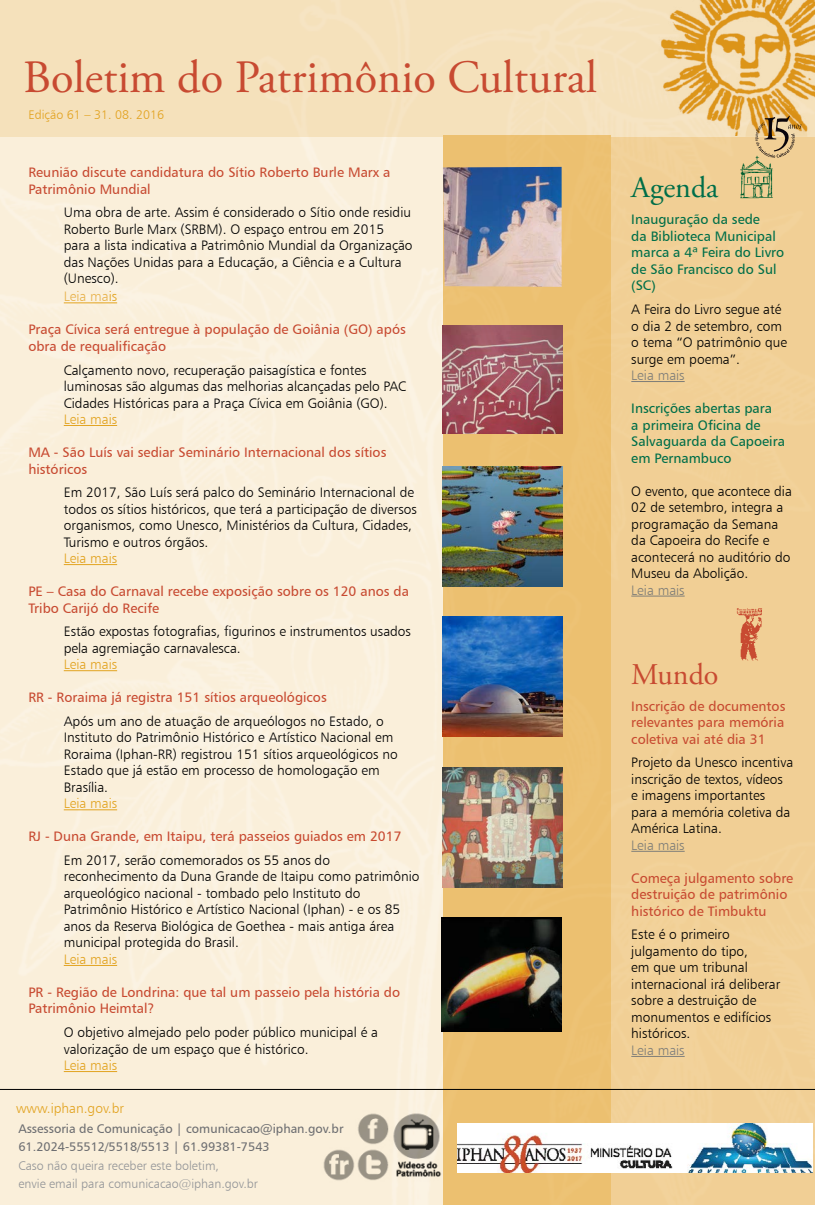
<style>
.page{position:relative;width:815px;height:1205px;background:#fff}
.page>*{position:absolute;margin:0;border:0;box-sizing:border-box;transform-origin:0 0}
.t1{font:46.25px "Adobe Garamond Pro";color:#ca4d36}
.t2{font:30px "Adobe Garamond Pro";color:#00724f}
.t3{font:30px "Adobe Garamond Pro";color:#ca4d36}
.t4{font:13.75px/16.5px "Humanist 777 BT Light B";color:#000}
.t5{font:13.75px/16.5px "Humanist 777 BT Roman B";color:#ca4d36}
.t6{font:13.75px/16.5px "Humanist 777 BT Roman B";color:#00724f}
.t7{font:13.75px "Humanist 777 BT Light B";color:#e5a923}
.t8{font:13.75px "Humanist 777 BT Light B";color:#808284}
.t9{font:13.75px "Humanist 777 BT Light B";color:#eab750}
.t10{font:12.5px/18.5px "Humanist 777 BT Roman B";color:#6d6e71}
.t11{font:12.5px/18.5px "Humanist 777 BT Light B";color:#939598}
.t12{font:12.5px "Humanist 777 BT Light B";color:#e5a923}
.s1{color:#e5a923}
</style>
<div class="page">
<img style="left:0;top:0;width:815px;height:1205px">
<svg style="left:746px;top:106px;width:61px;height:52px;background:#d3af74"></svg>
<img style="left:457px;top:1123px;width:355px;height:50px">
<h1 class="t1" style="left:23px;top:50px;width:576px">Boletim do Patrimônio Cultural</h1>
<p class="t12" style="left:28px;top:107px;width:137px">Edição 61 – 31. 08. 2016</p>
<p class="t5" style="left:28px;top:164px;width:364px">Reunião discute candidatura do Sítio Roberto Burle Marx a<br>Patrimônio Mundial</p>
<p class="t4" style="left:64px;top:204px;width:350px">Uma obra de arte. Assim é considerado o Sítio onde residiu Roberto Burle Marx (SRBM). O espaço entrou em 2015 para a lista indicativa a Patrimônio Mundial da Organização das Nações Unidas para a Educação, a Ciência e a Cultura (Unesco).</p>
<p class="t9" style="left:64px;top:288px;width:55px">Leia ma<span class="s1">is</span></p>
<p class="t5" style="left:28px;top:321px;width:379px">Praça Cívica será entregue à população de Goiânia (GO) após obra de requalificação</p>
<p class="t4" style="left:64px;top:361px;width:344px">Calçamento novo, recuperação paisagística e fontes luminosas são algumas das melhorias alcançadas pelo PAC<br>Cidades Históricas para a Praça Cívica em Goiânia (GO).</p>
<p class="t7" style="left:64px;top:411px;width:55px">Leia mais</p>
<p class="t5" style="left:28px;top:444px;width:360px">MA - São Luís vai sediar Seminário Internacional dos sítios históricos</p>
<p class="t4" style="left:64px;top:484px;width:355px">Em 2017, São Luís será palco do Seminário Internacional de todos os sítios históricos, que terá a participação de diversos organismos, como Unesco, Ministérios da Cultura, Cidades, Turismo e outros órgãos.</p>
<p class="t7" style="left:64px;top:550px;width:55px">Leia mais</p>
<p class="t5" style="left:28px;top:583px;width:382px">PE – Casa do Carnaval recebe exposição sobre os 120 anos da<br>Tribo Carijó do Recife</p>
<p class="t4" style="left:64px;top:623px;width:349px">Estão expostas fotografias, figurinos e instrumentos usados pela agremiação carnavalesca.</p>
<p class="t7" style="left:64px;top:656px;width:55px">Leia mais</p>
<p class="t5" style="left:28px;top:689px;width:300px">RR - Roraima já registra 151 sítios arqueológicos</p>
<p class="t4" style="left:64px;top:712px;width:335px">Após um ano de atuação de arqueólogos no Estado, o Instituto do Patrimônio Histórico e Artístico Nacional em Roraima (Iphan-RR) registrou 151 sítios arqueológicos no Estado que já estão em processo de homologação em Brasília.</p>
<p class="t7" style="left:64px;top:795px;width:55px">Leia mais</p>
<p class="t5" style="left:28px;top:828px;width:375px">RJ - Duna Grande, em Itaipu, terá passeios guiados em 2017</p>
<p class="t4" style="left:64px;top:852px;width:357px">Em 2017, serão comemorados os 55 anos do reconhecimento da Duna Grande de Itaipu como patrimônio arqueológico nacional - tombado pelo Instituto do Patrimônio Histórico e Artístico Nacional (Iphan) - e os 85 anos da Reserva Biológica de Goethea - mais antiga área municipal protegida do Brasil.</p>
<p class="t7" style="left:64px;top:951px;width:55px">Leia mais</p>
<p class="t5" style="left:28px;top:983px;width:373px">PR - Região de Londrina: que tal um passeio pela história do<br>Patrimônio Heimtal?</p>
<p class="t4" style="left:64px;top:1024px;width:316px">O objetivo almejado pelo poder público municipal é a valorização de um espaço que é histórico.</p>
<p class="t7" style="left:64px;top:1057px;width:55px">Leia mais</p>
<p class="t7" style="left:16px;top:1099px;width:110px">www.iphan.gov.br</p>
<p class="t10" style="left:18px;top:1119px;width:327px">Assessoria de Comunicação | comunicacao@iphan.gov.br<br>61.2024-55512/5518/5513 | 61.99381-7543</p>
<p class="t11" style="left:18px;top:1156px;width:241px">Caso não queira receber este boletim,<br>envie email para comunicacao@iphan.gov.br</p>
<h2 class="t2" style="left:631px;top:170px;width:89px">Agenda</h2>
<p class="t6" style="left:631px;top:211px;width:155px">Inauguração da sede<br>da Biblioteca Municipal marca a 4ª Feira do Livro de São Francisco do Sul (SC)</p>
<p class="t4" style="left:631px;top:301px;width:157px">A Feira do Livro segue até o dia 2 de setembro, com o tema “O patrimônio que surge em poema”.</p>
<p class="t8" style="left:631px;top:367px;width:55px">Leia mais</p>
<p class="t6" style="left:631px;top:400px;width:155px">Inscrições abertas para<br>a primeira Oficina de<br>Salvaguarda da Capoeira em Pernambuco</p>
<p class="t4" style="left:631px;top:482px;width:162px">O evento, que acontece dia<br>02 de setembro, integra a programação da Semana da Capoeira do Recife e acontecerá no auditório do<br>Museu da Abolição.</p>
<p class="t8" style="left:631px;top:581px;width:55px">Leia mais</p>
<h2 class="t3" style="left:631px;top:656px;width:89px">Mundo</h2>
<p class="t5" style="left:631px;top:697px;width:156px;text-align:justify">Inscrição de documentos relevantes para memória coletiva vai até dia 31</p>
<p class="t4" style="left:631px;top:754px;width:163px">Projeto da Unesco incentiva inscrição de textos, vídeos<br>e imagens importantes para a memória coletiva da<br>América Latina.</p>
<p class="t8" style="left:631px;top:836px;width:55px">Leia mais</p>
<p class="t5" style="left:631px;top:869px;width:164px">Começa julgamento sobre destruição de patrimônio histórico de Timbuktu</p>
<p class="t4" style="left:631px;top:926px;width:151px">Este é o primeiro julgamento do tipo,<br>em que um tribunal internacional irá deliberar sobre a destruição de monumentos e edifícios históricos.</p>
<p class="t8" style="left:631px;top:1042px;width:55px">Leia mais</p>
</div>
